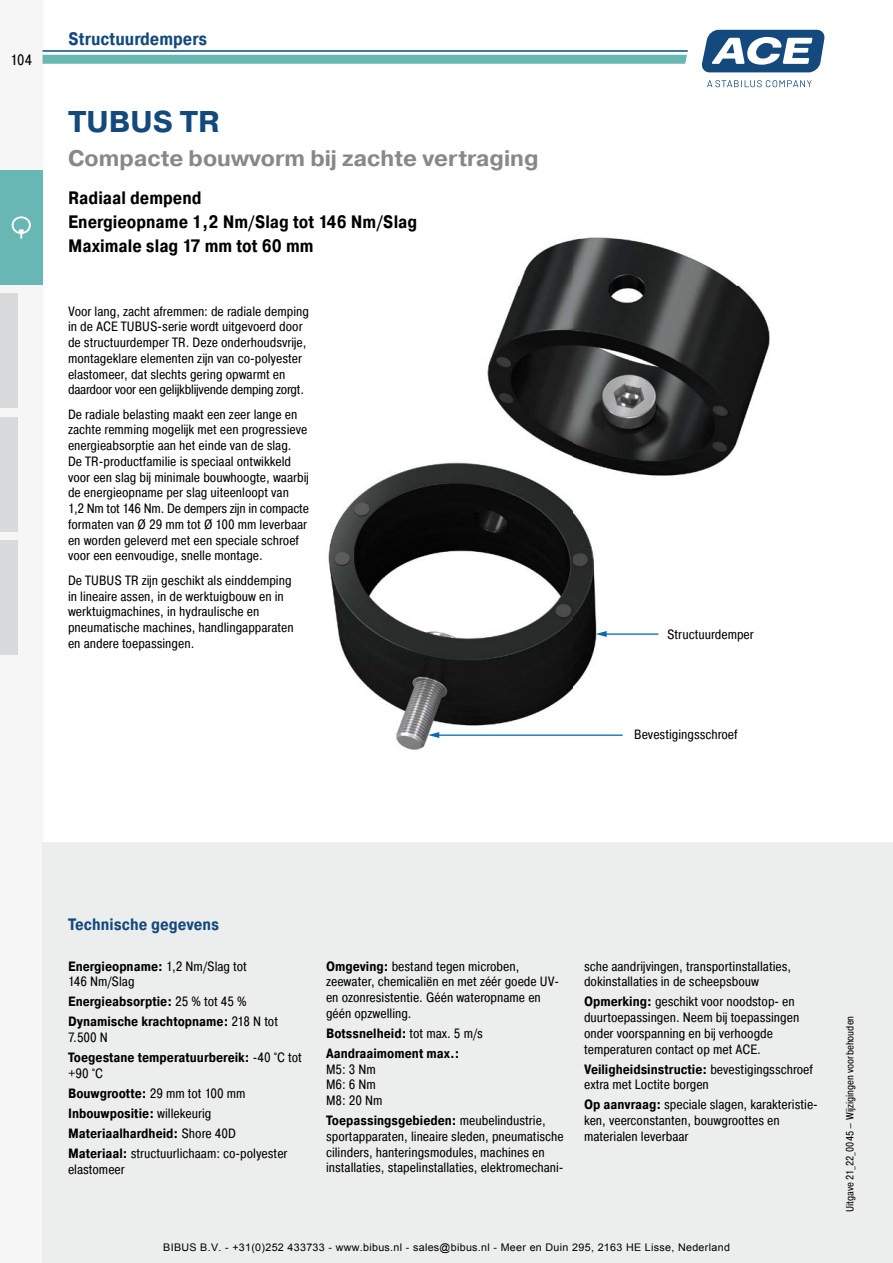
<style>
.page{position:relative;width:893px;height:1263px;background:#fff}
.page>*{position:absolute;margin:0;border:0;box-sizing:border-box;transform-origin:0 0}
.t1{font:700 30px "ACE Pragmatica";color:#13497c}
.t2{font:700 22.5px "ACE Pragmatica";color:#87888a}
.t3{font:700 18px/24.2px "ACE Pragmatica Cond";color:#000}
.t4{font:700 18px "ACE Pragmatica Cond";color:#13497c}
.t5{font:700 16.5px "ACE Pragmatica Cond";color:#13497c}
.t6{font:15px "ACE Pragmatica Cond";color:#000}
.t7{font:13.5px/15.8px "ACE Pragmatica Cond";color:#000}
.t8{font:700 13.5px/20px "ACE Pragmatica Cond";color:#000}
.t9{font:10.5px "Arial";letter-spacing:.03em;color:#000}
.t10{font:10.5px "ACE Pragmatica Cond";color:#000}
.s1{font-weight:700}
.s2{font-weight:400}
</style>
<div class="page">
<div style="left:0;top:0;width:43px;height:1263px;background:#f6f6f6"></div>
<div style="left:43px;top:842px;width:850px;height:421px;background:#eceded"></div>
<img style="left:43px;top:35px;width:782px;height:715px">
<img style="left:0;top:50px;width:43px;height:605px">
<hr style="left:437px;top:734px;width:186px;height:2px;background:#006bae">
<svg style="left:428px;top:732px;width:11px;height:6px"></svg>
<hr style="left:604px;top:633px;width:55px;height:2px;background:#006bae">
<svg style="left:596px;top:631px;width:11px;height:6px"></svg>
<div style="left:0;top:170px;width:43px;height:115px;background:#69b7b4"></div>
<div style="left:0;top:293px;width:17px;height:115px;background:#d9dadb"></div>
<div style="left:0;top:417px;width:17px;height:114px;background:#d9dadb"></div>
<div style="left:0;top:540px;width:17px;height:115px;background:#d9dadb"></div>
<svg style="left:43px;top:55px;width:644px;height:9px;background:#6db8b5"></svg>
<hr style="left:43px;top:50px;width:645px;height:2px;background:#004787">
<svg style="left:702px;top:30px;width:122px;height:42px"></svg>
<svg style="left:707px;top:80px;width:105px;height:7px"></svg>
<svg style="left:12px;top:216px;width:19px;height:23px"></svg>
<p class="t6" style="left:10px;top:50px;width:23px">104</p>
<h3 class="t4" style="left:68px;top:27px;width:141px">Structuurdempers</h3>
<h1 class="t1" style="left:68px;top:102px;width:153px">TUBUS TR</h1>
<h2 class="t2" style="left:68px;top:143px;width:472px">Compacte bouwvorm bij zachte vertraging</h2>
<h3 class="t3" style="left:68px;top:186px;width:351px">Radiaal dempend<br>Energieopname 1,2 Nm/Slag tot 146 Nm/Slag<br>Maximale slag 17 mm tot 60 mm</h3>
<p class="t7" style="left:68px;top:303px;width:242px">Voor lang, zacht afremmen: de radiale demping in de ACE TUBUS-serie wordt uitgevoerd door de structuurdemper TR. Deze onderhoudsvrije, montageklare elementen zijn van co-polyester elastomeer, dat slechts gering opwarmt en daardoor voor een gelijkblijvende demping zorgt.</p>
<p class="t7" style="left:68px;top:406px;width:242px">De radiale belasting maakt een zeer lange en zachte remming mogelijk met een progressieve energieabsorptie aan het einde van de slag.<br>De TR-productfamilie is speciaal ontwikkeld voor een slag bij minimale bouwhoogte, waarbij de energieopname per slag uiteenloopt van<br>1,2 Nm tot 146 Nm. De dempers zijn in compacte formaten van Ø 29 mm tot Ø 100 mm leverbaar en worden geleverd met een speciale schroef voor een eenvoudige, snelle montage.</p>
<p class="t7" style="left:68px;top:572px;width:227px">De TUBUS TR zijn geschikt als einddemping in lineaire assen, in de werktuigbouw en in werktuigmachines, in hydraulische en pneumatische machines, handlingapparaten en andere toepassingen.</p>
<p class="t7" style="left:667px;top:626px;width:88px">Structuurdemper</p>
<p class="t7" style="left:634px;top:727px;width:105px">Bevestigingsschroef</p>
<p class="t5" style="left:68px;top:914px;width:153px">Technische gegevens</p>
<p class="t7" style="left:68px;top:958px;width:180px"><span class="s1">Energieopname:</span> 1,2 Nm/Slag tot<br>146 Nm/Slag</p>
<p class="t8" style="left:68px;top:992px;width:212px">Energieabsorptie: <span class="s2">25 % tot 45 %<br></span>Dynamische krachtopname: <span class="s2">218 N tot</span></p>
<p class="t8" style="left:68px;top:1028px;width:235px"><span class="s2">7.500 N<br></span>Toegestane temperatuurbereik: <span class="s2">-40 °C tot</span></p>
<p class="t7" style="left:68px;top:1063px;width:221px;line-height:20px">+90 °C<br><span class="s1">Bouwgrootte:</span> 29 mm tot 100 mm<br><span class="s1">Inbouwpositie:</span> willekeurig<br><span class="s1">Materiaalhardheid:</span> Shore 40D<br><span class="s1">Materiaal:</span> structuurlichaam: co-polyester</p>
<p class="t7" style="left:68px;top:1161px;width:58px">elastomeer</p>
<p class="t7" style="left:326px;top:958px;width:235px"><span class="s1">Omgeving:</span> bestand tegen microben, zeewater, chemicaliën en met zéér goede UV&shy;en ozonresistentie. Géén wateropname en géén opzwelling.</p>
<p class="t8" style="left:326px;top:1024px;width:158px">Botssnelheid: <span class="s2">tot max. 5 m/s<br></span>Aandraaimoment max.:</p>
<p class="t7" style="left:326px;top:1061px;width:58px">M5: 3 Nm<br>M6: 6 Nm<br>M8: 20 Nm</p>
<p class="t7" style="left:326px;top:1112px;width:239px"><span class="s1">Toepassingsgebieden:</span> meubelindustrie, sportapparaten, lineaire sleden, pneumatische cilinders, hanteringsmodules, machines en installaties, stapelinstallaties, elektromechani-</p>
<p class="t7" style="left:584px;top:958px;width:209px">sche aandrijvingen, transportinstallaties, dokinstallaties in de scheepsbouw</p>
<p class="t7" style="left:584px;top:994px;width:217px"><span class="s1">Opmerking:</span> geschikt voor noodstop- en duurtoepassingen. Neem bij toepassingen onder voorspanning en bij verhoogde temperaturen contact op met ACE.</p>
<p class="t7" style="left:584px;top:1061px;width:230px"><span class="s1">Veiligheidsinstructie:</span> bevestigingsschroef extra met Loctite borgen</p>
<p class="t7" style="left:584px;top:1097px;width:235px"><span class="s1">Op aanvraag:</span> speciale slagen, karakteristie&shy;ken, veerconstanten, bouwgroottes en materialen leverbaar</p>
<p class="t9" style="left:163px;top:1241px;width:568px">BIBUS B.V. - +31(0)252 433733 - www.bibus.nl - sales@bibus.nl - Meer en Duin 295, 2163 HE Lisse, Nederland</p>
<p class="t10" style="left:843px;top:1212px;width:198px;rotate:-90deg">Uitgave 21_22_0045 – Wijzigingen voorbehouden</p>
</div>
